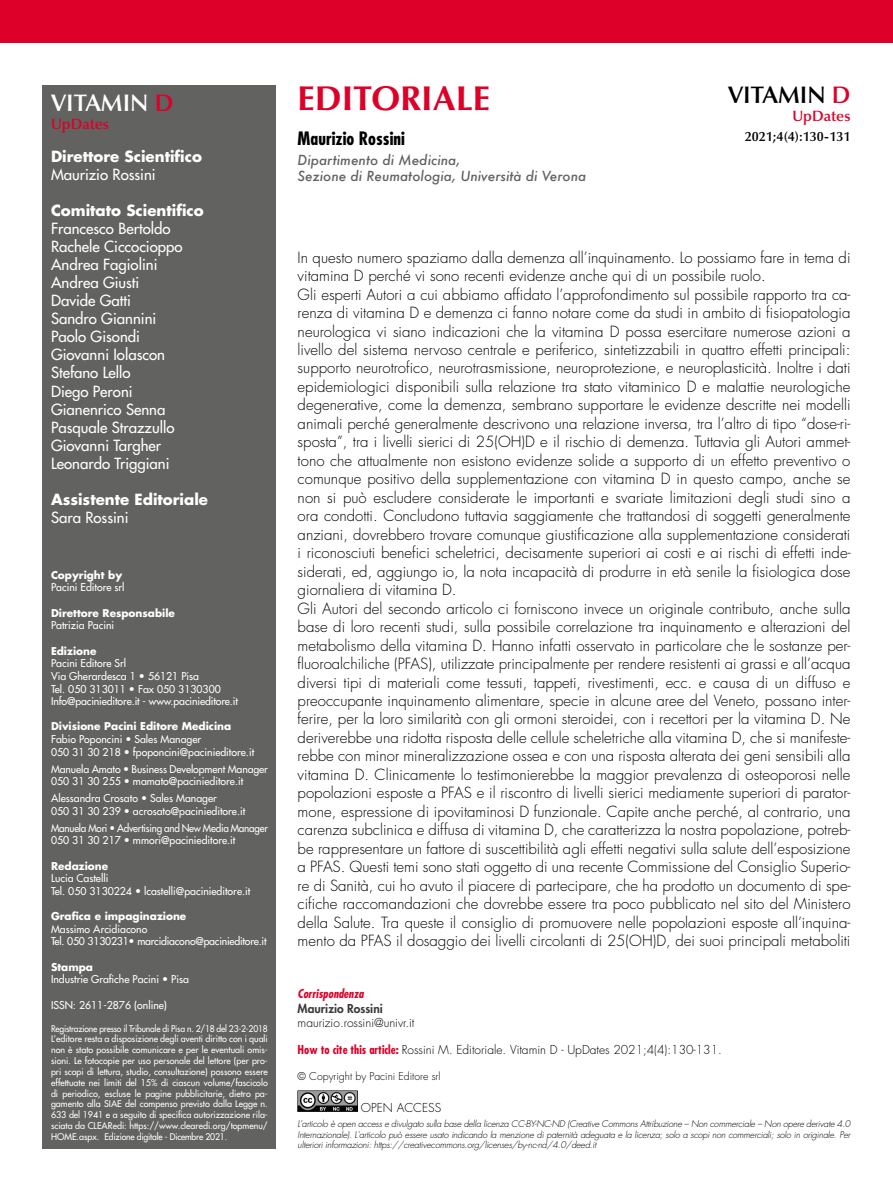
<style>
.page{position:relative;width:893px;height:1191px;background:#fff}
.page>*{position:absolute;margin:0;border:0;box-sizing:border-box;transform-origin:0 0}
.t1{font:700 34.5px "Optima LT Std";color:#dd0028}
.t2{font:600 24px "Optima LT Std";color:#fff}
.t3{font:600 24px "Optima LT Std";color:#000}
.t4{font:700 condensed 18px "Futura Std";color:#000}
.t5{font:300 15px/18.5px "Futura Std";color:#000}
.t6{font:500 15px/18px "Futura Std";color:#fff}
.t7{font:700 15px "Futura Std";color:#fff}
.t8{font:600 15px "Optima LT Std";color:#dd0028}
.t9{font:italic 500 13.5px/16.2px "Futura";color:#626261}
.t10{font:600 13.5px "Optima LT Std";color:#000}
.t11{font:300 12px "Futura Std";color:#000}
.t12{font:800 12px "Futura Std";color:#3a3a39}
.t13{font:italic 700 condensed 12px "Futura Std";color:#dd0028}
.t14{font:500 10.5px/12.6px "Futura Std";color:#fff}
.t15{font:700 10.5px "Futura Std";color:#fff}
.t16{font:500 10.5px/12.6px "Futura Std";letter-spacing:-.02em;color:#fff;scale:.94 1}
.t17{font:500 10.5px/12.6px "Futura Std";letter-spacing:-.02em;color:#fff}
.t18{font:300 10.5px "Futura Std";color:#000}
.t19{font:500 9px/10.8px "Futura Std";letter-spacing:-.02em;color:#fff;text-align:justify;scale:.95 1}
.t20{font:italic 300 9px/10.8px "Futura Std";letter-spacing:-.02em;color:#000;text-align:justify}
.s1{color:#dd0028}
.s2{font-weight:700;font-stretch:condensed;color:#dd0028}
</style>
<div class="page">
<div style="left:43px;top:85px;width:233px;height:1063px;background:#626261"></div>
<div style="left:0;top:0;width:893px;height:43px;background:#dd0028"></div>
<img style="left:298px;top:1090px;width:59px;height:21px">
<h2 class="t2" style="left:51px;top:89px;width:124px">VITAMIN <span class="s1">D</span></h2>
<p class="t8" style="left:51px;top:115px;width:60px">UpDates</p>
<p class="t7" style="left:51px;top:146px;width:152px">Direttore Scientifico</p>
<p class="t6" style="left:51px;top:166px;width:106px">Maurizio Rossini</p>
<p class="t7" style="left:51px;top:200px;width:154px">Comitato Scientifico</p>
<p class="t6" style="left:51px;top:220px;width:133px">Francesco Bertoldo<br>Rachele Ciccocioppo<br>Andrea Fagiolini<br>Andrea Giusti<br>Davide Gatti<br>Sandro Giannini<br>Paolo Gisondi<br>Giovanni Iolascon<br>Stefano Lello<br>Diego Peroni<br>Gianenrico Senna<br>Pasquale Strazzullo<br>Giovanni Targher<br>Leonardo Triggiani</p>
<p class="t7" style="left:51px;top:489px;width:159px">Assistente Editoriale</p>
<p class="t6" style="left:51px;top:508px;width:79px">Sara Rossini</p>
<p class="t15" style="left:51px;top:568px;width:73px">Copyright by</p>
<p class="t14" style="left:51px;top:581px;width:75px">Pacini Editore srl</p>
<p class="t15" style="left:51px;top:606px;width:125px">Direttore Responsabile</p>
<p class="t14" style="left:51px;top:619px;width:65px">Patrizia Pacini</p>
<p class="t15" style="left:51px;top:643px;width:47px">Edizione</p>
<p class="t14" style="left:51px;top:657px;width:188px">Pacini Editore Srl<br>Via Gherardesca 1 • 56121 Pisa<br>Tel. 050 313011 • Fax 050 3130300<br>Info@pacinieditore.it - www.pacinieditore.it</p>
<p class="t15" style="left:51px;top:719px;width:182px">Divisione Pacini Editore Medicina</p>
<p class="t14" style="left:51px;top:733px;width:205px">Fabio Poponcini • Sales Manager<br>050 31 30 218 • fpoponcini@pacinieditore.it</p>
<p class="t14" style="left:51px;top:762px;width:218px">Manuela Amato • Business Development Manager<br>050 31 30 255 • mamato@pacinieditore.it</p>
<p class="t14" style="left:51px;top:792px;width:196px">Alessandra Crosato • Sales Manager<br>050 31 30 239 • acrosato@pacinieditore.it</p>
<p class="t16" style="left:51px;top:821px;width:232px">Manuela Mori • Advertising and New Media Manager<br>050 31 30 217 • mmori@pacinieditore.it</p>
<p class="t15" style="left:51px;top:858px;width:59px">Redazione</p>
<p class="t14" style="left:51px;top:872px;width:201px">Lucia Castelli<br>Tel. 050 3130224 • lcastelli@pacinieditore.it</p>
<p class="t15" style="left:51px;top:909px;width:137px">Grafica e impaginazione</p>
<p class="t17" style="left:51px;top:922px;width:217px">Massimo Arcidiacono<br>Tel. 050 3130231• marcidiacono@pacinieditore.it</p>
<p class="t15" style="left:51px;top:959px;width:44px">Stampa</p>
<p class="t14" style="left:51px;top:973px;width:139px">Industrie Grafiche Pacini • Pisa</p>
<p class="t14" style="left:51px;top:998px;width:118px">ISSN: 2611-2876 (online)</p>
<p class="t19" style="left:51px;top:1023px;width:230px">Registrazione presso il Tribunale di Pisa n. 2/18 del 23-2-2018<br>L’editore resta a disposizione degli aventi diritto con i quali non è stato possibile comunicare e per le eventuali omis&shy;sioni. Le fotocopie per uso personale del lettore (per pro&shy;pri scopi di lettura, studio, consultazione) possono essere effettuate nei limiti del 15% di ciascun volume/fascicolo di periodico, escluse le pagine pubblicitarie, dietro pa&shy;gamento alla SIAE del compenso previsto dalla Legge n.<br>633 del 1941 e a seguito di specifica autorizzazione rila&shy;sciata da CLEARedi: https://www.clearedi.org/topmenu/ HOME.aspx. Edizione digitale - Dicembre 2021.</p>
<h1 class="t1" style="left:298px;top:79px;width:194px">EDITORIALE</h1>
<p class="t4" style="left:298px;top:127px;width:109px">Maurizio Rossini</p>
<p class="t9" style="left:298px;top:152px;width:290px">Dipartimento di Medicina,<br>Sezione di Reumatologia, Università di Verona</p>
<h2 class="t3" style="left:728px;top:81px;width:124px">VITAMIN <span class="s1">D</span></h2>
<p class="t8" style="left:792px;top:107px;width:60px">UpDates</p>
<p class="t10" style="left:745px;top:129px;width:107px">2021;4(4):130-131</p>
<p class="t5" style="left:298px;top:248px;width:554px">In questo numero spaziamo dalla demenza all’inquinamento. Lo possiamo fare in tema di vitamina D perché vi sono recenti evidenze anche qui di un possibile ruolo.<br>Gli esperti Autori a cui abbiamo affidato l’approfondimento sul possibile rapporto tra ca&shy;renza di vitamina D e demenza ci fanno notare come da studi in ambito di fisiopatologia neurologica vi siano indicazioni che la vitamina D possa esercitare numerose azioni a livello del sistema nervoso centrale e periferico, sintetizzabili in quattro effetti principali: supporto neurotrofico, neurotrasmissione, neuroprotezione, e neuroplasticità. Inoltre i dati epidemiologici disponibili sulla relazione tra stato vitaminico D e malattie neurologiche degenerative, come la demenza, sembrano supportare le evidenze descritte nei modelli animali perché generalmente descrivono una relazione inversa, tra l’altro di tipo “dose-ri&shy;sposta”, tra i livelli sierici di 25(OH)D e il rischio di demenza. Tuttavia gli Autori ammet&shy;tono che attualmente non esistono evidenze solide a supporto di un effetto preventivo o comunque positivo della supplementazione con vitamina D in questo campo, anche se non si può escludere considerate le importanti e svariate limitazioni degli studi sino a ora condotti. Concludono tuttavia saggiamente che trattandosi di soggetti generalmente anziani, dovrebbero trovare comunque giustificazione alla supplementazione considerati i riconosciuti benefici scheletrici, decisamente superiori ai costi e ai rischi di effetti inde&shy;siderati, ed, aggiungo io, la nota incapacità di produrre in età senile la fisiologica dose giornaliera di vitamina D.<br>Gli Autori del secondo articolo ci forniscono invece un originale contributo, anche sulla base di loro recenti studi, sulla possibile correlazione tra inquinamento e alterazioni del metabolismo della vitamina D. Hanno infatti osservato in particolare che le sostanze per&shy;fluoroalchiliche (PFAS), utilizzate principalmente per rendere resistenti ai grassi e all’acqua diversi tipi di materiali come tessuti, tappeti, rivestimenti, ecc. e causa di un diffuso e preoccupante inquinamento alimentare, specie in alcune aree del Veneto, possano inter&shy;ferire, per la loro similarità con gli ormoni steroidei, con i recettori per la vitamina D. Ne deriverebbe una ridotta risposta delle cellule scheletriche alla vitamina D, che si manifeste&shy;rebbe con minor mineralizzazione ossea e con una risposta alterata dei geni sensibili alla vitamina D. Clinicamente lo testimonierebbe la maggior prevalenza di osteoporosi nelle popolazioni esposte a PFAS e il riscontro di livelli sierici mediamente superiori di parator&shy;mone, espressione di ipovitaminosi D funzionale. Capite anche perché, al contrario, una carenza subclinica e diffusa di vitamina D, che caratterizza la nostra popolazione, potreb&shy;be rappresentare un fattore di suscettibilità agli effetti negativi sulla salute dell’esposizione a PFAS. Questi temi sono stati oggetto di una recente Commissione del Consiglio Superio&shy;re di Sanità, cui ho avuto il piacere di partecipare, che ha prodotto un documento di spe&shy;cifiche raccomandazioni che dovrebbe essere tra poco pubblicato nel sito del Ministero della Salute. Tra queste il consiglio di promuovere nelle popolazioni esposte all’inquina&shy;mento da PFAS il dosaggio dei livelli circolanti di 25(OH)D, dei suoi principali metaboliti</p>
<p class="t13" style="left:298px;top:986px;width:68px">Corrispondenza</p>
<p class="t12" style="left:298px;top:1000px;width:87px">Maurizio Rossini</p>
<p class="t11" style="left:298px;top:1015px;width:118px">maurizio.rossini@univr.it</p>
<p class="t11" style="left:298px;top:1042px;width:426px"><span class="s2">How to cite this article:</span> Rossini M. Editoriale. Vitamin D - UpDates 2021;4(4):130-131.</p>
<p class="t18" style="left:298px;top:1069px;width:144px">© Copyright by Pacini Editore srl</p>
<p class="t11" style="left:361px;top:1100px;width:82px">OPEN ACCESS</p>
<p class="t20" style="left:298px;top:1118px;width:554px">L’articolo è open access e divulgato sulla base della licenza CC-BY-NC-ND (Creative Commons Attribuzione – Non commerciale – Non opere derivate 4.0<br>Internazionale). L'articolo può essere usato indicando la menzione di paternità adeguata e la licenza; solo a scopi non commerciali; solo in originale. Per ulteriori informazioni: https://creativecommons.org/licenses/by-nc-nd/4.0/deed.it</p>
</div>
